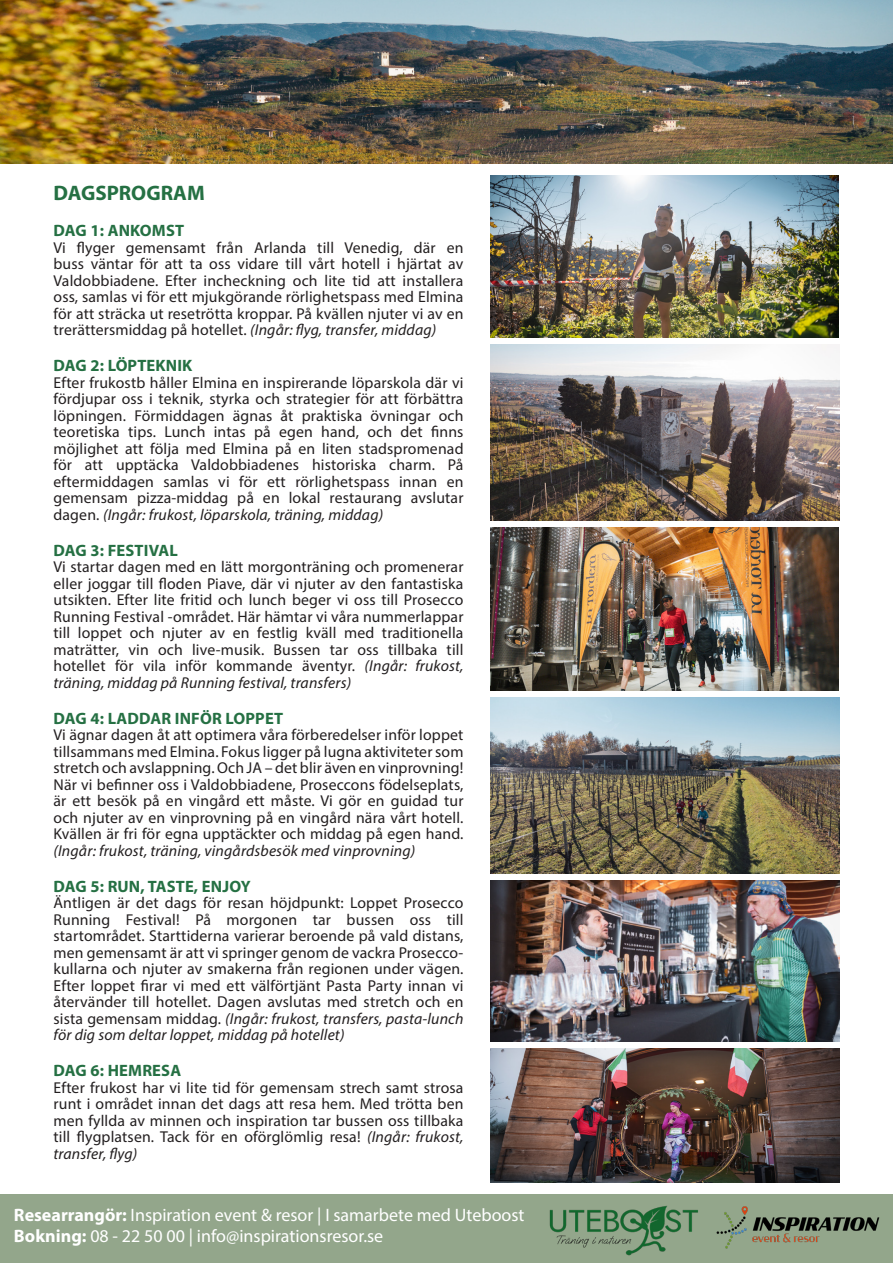
<style>
.page{position:relative;width:893px;height:1263px;background:#fff}
.page>*{position:absolute;margin:0;border:0;box-sizing:border-box;transform-origin:0 0}
.t1{font:700 21px "Myriad Pro";color:#257043}
.Brödtext{font:18px "Myriad Pro";color:#fff}
.t2{font:700 16.5px "Myriad Pro";letter-spacing:.01em;color:#257043}
.t3{font:15.75px/16.5px "Myriad Pro";letter-spacing:.01em;color:#231f20;text-align:justify}
.s1{font-style:italic}
.s2{font-weight:700}
</style>
<div class="page">
<img style="left:0;top:1px;width:893px;height:163px">
<img style="left:490px;top:344px;width:349px;height:176px">
<img style="left:490px;top:880px;width:349px;height:162px">
<div style="left:0;top:1195px;width:893px;height:68px;background:#93a68b"></div>
<img style="left:549px;top:1205px;width:149px;height:51px">
<img style="left:717px;top:1206px;width:163px;height:43px">
<img style="left:490px;top:697px;width:349px;height:176px">
<img style="left:490px;top:527px;width:349px;height:163px">
<img style="left:490px;top:176px;width:349px;height:161px">
<img style="left:490px;top:1049px;width:349px;height:133px">
<p class="t1" style="left:54px;top:179px;width:153px">DAGSPROGRAM</p>
<p class="t2" style="left:54px;top:220px;width:132px">DAG 1: ANKOMST</p>
<p class="t3" style="left:54px;top:239px;width:411px">Vi flyger gemensamt från Arlanda till Venedig, där en buss väntar för att ta oss vidare till vårt hotell i hjärtat av Valdobbiadene. Efter incheckning och lite tid att installera oss, samlas vi för ett mjukgörande rörlighetspass med Elmina för att sträcka ut resetrötta kroppar. På kvällen njuter vi av en trerättersmiddag på hotellet. <span class="s1">(Ingår: flyg, transfer, middag)</span></p>
<p class="t2" style="left:54px;top:355px;width:140px">DAG 2: LÖPTEKNIK</p>
<p class="t3" style="left:54px;top:374px;width:411px">Efter frukostb håller Elmina en inspirerande löparskola där vi fördjupar oss i teknik, styrka och strategier för att förbättra löpningen. Förmiddagen ägnas åt praktiska övningar och teoretiska tips. Lunch intas på egen hand, och det finns möjlighet att följa med Elmina på en liten stadspromenad för att upptäcka Valdobbiadenes historiska charm. På eftermiddagen samlas vi för ett rörlighetspass innan en gemensam pizza-middag på en lokal restaurang avslutar dagen. <span class="s1">(Ingår: frukost, löparskola, träning, middag)</span></p>
<p class="t2" style="left:54px;top:539px;width:126px">DAG 3: FESTIVAL</p>
<p class="t3" style="left:54px;top:558px;width:411px">Vi startar dagen med en lätt morgonträning och promenerar eller joggar till floden Piave, där vi njuter av den fantastiska utsikten. Efter lite fritid och lunch beger vi oss till Prosecco Running Festival -området. Här hämtar vi våra nummerlappar till loppet och njuter av en festlig kväll med traditionella maträtter, vin och live-musik. Bussen tar oss tillbaka till hotellet för vila inför kommande äventyr. <span class="s1">(Ingår: frukost, träning, middag på Running festival, transfers)</span></p>
<p class="t2" style="left:54px;top:707px;width:231px">DAG 4: LADDAR INFÖR LOPPET</p>
<p class="t3" style="left:54px;top:726px;width:411px">Vi ägnar dagen åt att optimera våra förberedelser inför loppet tillsammans med Elmina. Fokus ligger på lugna aktiviteter som stretch och avslappning. Och JA – det blir även en vinprovning!<br>När vi befinner oss i Valdobbiadene, Proseccons födelseplats, är ett besök på en vingård ett måste. Vi gör en guidad tur och njuter av en vinprovning på en vingård nära vårt hotell.<br>Kvällen är fri för egna upptäckter och middag på egen hand. <span class="s1">(Ingår: frukost, träning, vingårdsbesök med vinprovning)</span></p>
<p class="t2" style="left:54px;top:875px;width:199px">DAG 5: RUN, TASTE, ENJOY</p>
<p class="t3" style="left:54px;top:894px;width:411px">Äntligen är det dags för resan höjdpunkt: Loppet Prosecco Running Festival! På morgonen tar bussen oss till startområdet. Starttiderna varierar beroende på vald distans, men gemensamt är att vi springer genom de vackra Prosecco&shy;kullarna och njuter av smakerna från regionen under vägen.<br>Efter loppet firar vi med ett välförtjänt Pasta Party innan vi återvänder till hotellet. Dagen avslutas med stretch och en sista gemensam middag. <span class="s1">(Ingår: frukost, transfers, pasta-lunch för dig som deltar loppet, middag på hotellet)</span></p>
<p class="t2" style="left:54px;top:1060px;width:129px">DAG 6: HEMRESA</p>
<p class="t3" style="left:54px;top:1079px;width:411px">Efter frukost har vi lite tid för gemensam strech samt strosa runt i området innan det dags att resa hem. Med trötta ben men fyllda av minnen och inspiration tar bussen oss tillbaka till flygplatsen. Tack för en oförglömlig resa! <span class="s1">(Ingår: frukost, transfer, flyg)</span></p>
<p class="Brödtext" style="left:14px;top:1203px;width:512px"><span class="s2">Researrangör:</span> Inspiration event &amp; resor | I samarbete med Uteboost</p>
<p class="Brödtext" style="left:14px;top:1224px;width:371px"><span class="s2">Bokning:</span> 08 - 22 50 00 | info@inspirationsresor.se</p>
</div>
